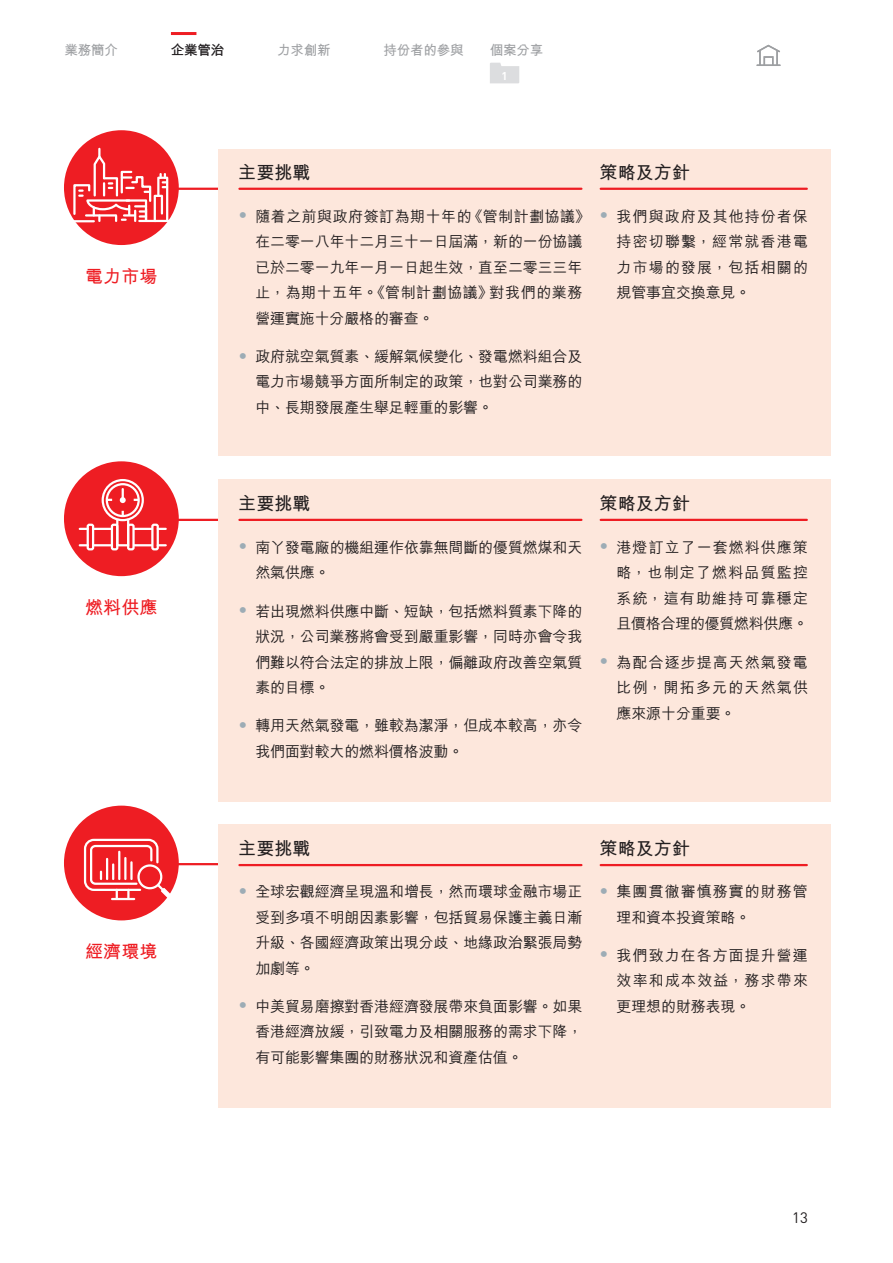
<style>
.page{position:relative;width:893px;height:1263px;background:#fff}
.page>*{position:absolute;margin:0;border:0;box-sizing:border-box;transform-origin:0 0}
.Text_Medium__Bold_Bo{font:700 18px "M Hei HK";letter-spacing:.005em;color:#231f20}
.Text_Medium__Bold_Bo-2{font:700 18px "M Hei HK";letter-spacing:.005em;color:#ee1d23}
.t1{font:500 15px/25.5px "M Hei HK";letter-spacing:-.01em;color:#231f20;text-align:justify}
.t2{font:500 15px/25.5px "M Hei HK";letter-spacing:.07em;color:#231f20}
.t3{font:15px "DIN";color:#231f20}
.t4{font:700 13.5px "M Hei HK";letter-spacing:-.015em;color:#9d9fa2}
.menu_bar_Sustain_Sel{font:700 13.5px "M Hei HK";color:#231f20}
.t5{font:700 11.25px "DIN";color:#fff}
.s1{font-family:"DIN";font-weight:400;font-size:18px;color:#9dacb5}
</style>
<div class="page">
<hr style="left:173px;top:863px;width:62px;height:2px;background:#ee1d23">
<hr style="left:173px;top:519px;width:62px;height:2px;background:#ee1d23">
<hr style="left:173px;top:188px;width:62px;height:2px;background:#ee1d23">
<div style="left:218px;top:824px;width:613px;height:284px;background:#fde7dc"></div>
<div style="left:218px;top:480px;width:613px;height:322px;background:#fde7dc"></div>
<div style="left:218px;top:149px;width:613px;height:307px;background:#fde7dc"></div>
<hr style="left:239px;top:864px;width:342px;height:2px;background:#ee1d23">
<hr style="left:239px;top:519px;width:342px;height:2px;background:#ee1d23">
<hr style="left:239px;top:188px;width:342px;height:2px;background:#ee1d23">
<hr style="left:601px;top:864px;width:206px;height:2px;background:#ee1d23">
<hr style="left:601px;top:519px;width:206px;height:2px;background:#ee1d23">
<hr style="left:601px;top:188px;width:206px;height:2px;background:#ee1d23">
<div style="left:64px;top:130px;width:115px;height:115px;background:#ee1d23;border-radius:50%"></div>
<div style="left:64px;top:461px;width:115px;height:115px;background:#ee1d23;border-radius:50%"></div>
<div style="left:64px;top:806px;width:115px;height:114px;background:#ee1d23;border-radius:50%"></div>
<svg style="left:83px;top:838px;width:90px;height:62px"></svg>
<div style="left:102px;top:479px;width:42px;height:42px;border:2px solid #fff;border-radius:50%"></div>
<div style="left:106px;top:483px;width:34px;height:34px;border:2px solid #fff;border-radius:50%"></div>
<svg style="left:120px;top:489px;width:6px;height:14px"></svg>
<div style="left:87px;top:524px;width:7px;height:26px;border:2px solid #fff;border-radius:2px"></div>
<div style="left:151px;top:524px;width:8px;height:26px;border:2px solid #fff;border-radius:2px"></div>
<div style="left:111px;top:524px;width:7px;height:26px;border:2px solid #fff;border-radius:2px"></div>
<div style="left:116px;top:518px;width:13px;height:28px;border:2px solid #fff"></div>
<div style="left:127px;top:524px;width:8px;height:26px;border:2px solid #fff;border-radius:2px"></div>
<svg style="left:80px;top:528px;width:32px;height:2px"></svg>
<svg style="left:80px;top:544px;width:32px;height:2px"></svg>
<svg style="left:158px;top:528px;width:8px;height:2px"></svg>
<svg style="left:134px;top:528px;width:18px;height:2px"></svg>
<svg style="left:158px;top:544px;width:8px;height:2px"></svg>
<svg style="left:134px;top:544px;width:18px;height:2px"></svg>
<svg style="left:72px;top:149px;width:97px;height:74px"></svg>
<svg style="left:756px;top:44px;width:25px;height:22px"></svg>
<div style="left:764px;top:56px;width:9px;height:10px;border:2px solid #9d9fa2"></div>
<svg style="left:490px;top:63px;width:29px;height:20px"></svg>
<hr style="left:171px;top:32px;width:25px;height:3px;background:#ee1d23">
<p class="t4" style="left:65px;top:40px;width:55px">業務簡介</p>
<p class="menu_bar_Sustain_Sel" style="left:171px;top:40px;width:55px">企業管治</p>
<p class="t4" style="left:277px;top:40px;width:55px">力求創新</p>
<p class="t4" style="left:384px;top:40px;width:82px">持份者的參與</p>
<p class="t4" style="left:490px;top:40px;width:55px">個案分享</p>
<p class="t5" style="left:501px;top:68px;width:8px">1</p>
<p class="Text_Medium__Bold_Bo-2" style="left:85px;top:263px;width:74px">電力市場</p>
<p class="Text_Medium__Bold_Bo-2" style="left:85px;top:594px;width:74px">燃料供應</p>
<p class="Text_Medium__Bold_Bo-2" style="left:85px;top:939px;width:74px">經濟環境</p>
<p class="Text_Medium__Bold_Bo" style="left:238px;top:159px;width:74px">主要挑戰</p>
<p class="t1" style="left:255px;top:202px;width:336px;text-align:left;text-indent:-17px"><span class="s1">•</span> 隨着之前與政府簽訂為期十年的《管制計劃協議》在二零一八年十二月三十一日屆滿，新的一份協議已於二零一九年一月一日起生效，直至二零三三年止，為期十五年。《管制計劃協議》對我們的業務營運實施十分嚴格的審查。</p>
<p class="t1" style="left:255px;top:342px;width:329px;text-indent:-17px"><span class="s1">•</span> 政府就空氣質素、緩解氣候變化、發電燃料組合及電力市場競爭方面所制定的政策，也對公司業務的中、長期發展產生舉足輕重的影響。</p>
<p class="Text_Medium__Bold_Bo" style="left:600px;top:159px;width:92px">策略及方針</p>
<p class="t1" style="left:617px;top:202px;width:193px;text-indent:-17px"><span class="s1">•</span> 我們與政府及其他持份者保持密切聯繫，經常就香港電力市場的發展，包括相關的規管事宜交換意見。</p>
<p class="Text_Medium__Bold_Bo" style="left:238px;top:490px;width:74px">主要挑戰</p>
<p class="t1" style="left:255px;top:533px;width:329px;text-indent:-17px"><span class="s1">•</span> 南丫發電廠的機組運作依靠無間斷的優質燃煤和天然氣供應。</p>
<p class="t1" style="left:255px;top:597px;width:329px;text-indent:-17px"><span class="s1">•</span> 若出現燃料供應中斷、短缺，包括燃料質素下降的狀況，公司業務將會受到嚴重影響，同時亦會令我們難以符合法定的排放上限，偏離政府改善空氣質素的目標。</p>
<p class="t1" style="left:255px;top:712px;width:329px;text-indent:-17px"><span class="s1">•</span> 轉用天然氣發電，雖較為潔淨，但成本較高，亦令我們面對較大的燃料價格波動。</p>
<p class="Text_Medium__Bold_Bo" style="left:600px;top:490px;width:92px">策略及方針</p>
<p class="t1" style="left:617px;top:533px;width:193px;text-indent:-17px"><span class="s1">•</span> 港燈訂立了一套燃料供應策略，也制定了燃料品質監控系統，這有助維持可靠穩定且價格合理的優質燃料供應。</p>
<p class="t1" style="left:617px;top:648px;width:193px;text-indent:-17px"><span class="s1">•</span> 為配合逐步提高天然氣發電比例，開拓多元的天然氣供應來源十分重要。</p>
<p class="Text_Medium__Bold_Bo" style="left:238px;top:835px;width:74px">主要挑戰</p>
<p class="t1" style="left:255px;top:877px;width:329px;text-indent:-17px"><span class="s1">•</span> 全球宏觀經濟呈現溫和增長，然而環球金融市場正受到多項不明朗因素影響，包括貿易保護主義日漸升級、各國經濟政策出現分歧、地緣政治緊張局勢加劇等。</p>
<p class="t1" style="left:255px;top:992px;width:329px;text-indent:-17px"><span class="s1">•</span> 中美貿易磨擦對香港經濟發展帶來負面影響。如果香港經濟放緩，引致電力及相關服務的需求下降，有可能影響集團的財務狀況和資產估值。</p>
<p class="Text_Medium__Bold_Bo" style="left:600px;top:835px;width:92px">策略及方針</p>
<p class="t2" style="left:617px;top:877px;width:193px;text-indent:-17px"><span class="s1">•</span> 集團貫徹審慎務實的財務管理和資本投資策略。</p>
<p class="t1" style="left:617px;top:941px;width:193px;text-indent:-17px"><span class="s1">•</span> 我們致力在各方面提升營運效率和成本效益，務求帶來更理想的財務表現。</p>
<p class="t3" style="left:792px;top:1208px;width:17px">13</p>
</div>
